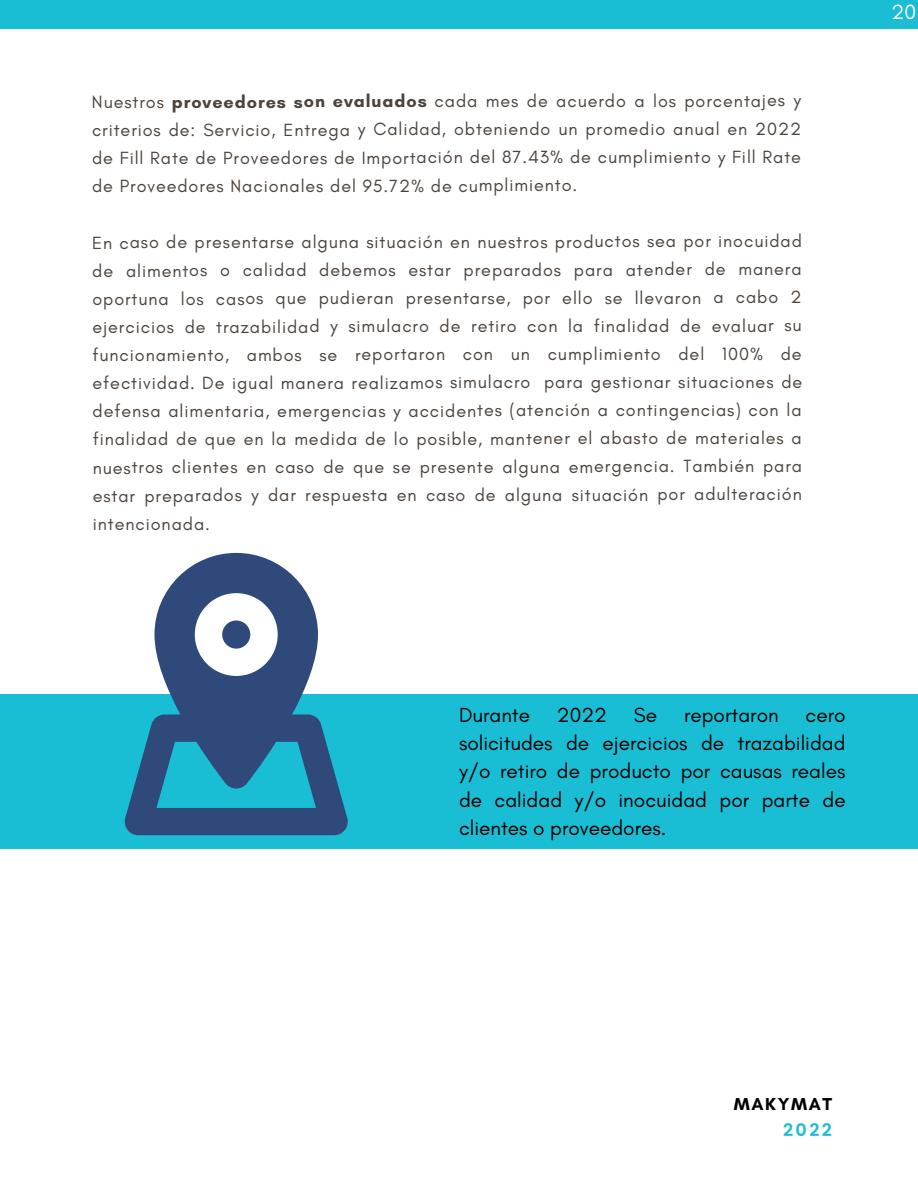
<style>
.page{position:relative;width:918px;height:1188px;background:#fff}
.page>*{position:absolute;margin:0;border:0;box-sizing:border-box;transform-origin:0 0}
.t1{font:21px "Glacial Indifference";color:#fff}
.t2{font:20.85px/28.3px "Glacial Indifference";color:#000;text-align:justify}
.t3{font:18px/28.2px "Glacial Indifference";letter-spacing:.05em;color:#4b433d;text-align:justify}
.t4{font:700 17.55px "Glacial Indifference";letter-spacing:.09em;color:#000}
.t5{font:600 17.55px "Poppins";color:#19bdd4}
.s1{font-weight:700}
</style>
<div class="page">
<div style="left:0;top:0;width:918px;height:29px;background:#19bdd4"></div>
<div style="left:0;top:694px;width:918px;height:154px;background:#19bdd4"></div>
<svg style="left:124px;top:553px;width:224px;height:282px;fill:#2f497b"></svg>
<div style="left:222px;top:620px;width:28px;height:29px;background:#2f497b;border-radius:50%"></div>
<p class="t3" style="left:92px;top:86px;width:711px">Nuestros <span class="s1">proveedores son evaluados</span> cada mes de acuerdo a los porcentajes y criterios de: Servicio, Entrega y Calidad, obteniendo un promedio anual en 2022 de Fill Rate de Proveedores de Importación del 87.43% de cumplimiento y Fill Rate de Proveedores Nacionales del 95.72% de cumplimiento.</p>
<p class="t3" style="left:92px;top:227px;width:712px">En caso de presentarse alguna situación en nuestros productos sea por inocuidad de alimentos o calidad debemos estar preparados para atender de manera oportuna los casos que pudieran presentarse, por ello se llevaron a cabo 2 ejercicios de trazabilidad y simulacro de retiro con la finalidad de evaluar su funcionamiento, ambos se reportaron con un cumplimiento del 100% de efectividad. De igual manera realizamos simulacro para gestionar situaciones de defensa alimentaria, emergencias y accidentes (atención a contingencias) con la finalidad de que en la medida de lo posible, mantener el abasto de materiales a nuestros clientes en caso de que se presente alguna emergencia. También para estar preparados y dar respuesta en caso de alguna situación por adulteración intencionada.</p>
<p class="t1" style="left:892px;top:-1px;width:26px">20</p>
<p class="t2" style="left:459px;top:700px;width:73px">Durante</p>
<p class="t2" style="left:557px;top:700px;width:51px">2022</p>
<p class="t2" style="left:634px;top:700px;width:25px">Se</p>
<p class="t2" style="left:684px;top:700px;width:96px">reportaron</p>
<p class="t2" style="left:459px;top:700px;width:388px;text-indent:347px">cero solicitudes de ejercicios de trazabilidad y/o retiro de producto por causas reales de calidad y/o inocuidad por parte de clientes o proveedores.</p>
<p class="t4" style="left:734px;top:1093px;width:100px">MAKYMAT</p>
<p class="t5" style="left:783px;top:1120px;width:50px">2022</p>
</div>
